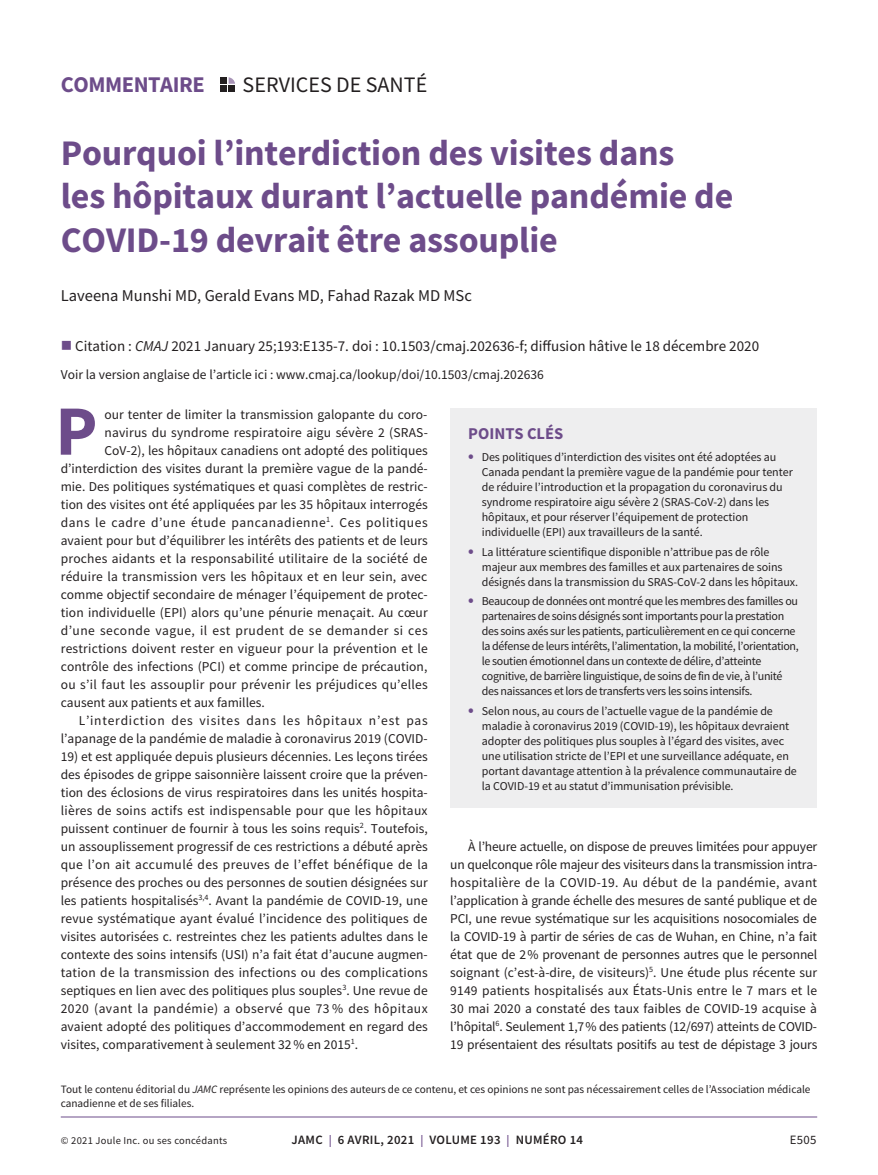
<style>
.page{position:relative;width:878px;height:1175px;background:#fff}
.page>*{position:absolute;margin:0;border:0;box-sizing:border-box;transform-origin:0 0}
.t1{font:700 70.65px "Source Sans Pro";color:#6d4c8a}
.t2{font:700 36px/43.2px "Source Sans Pro";letter-spacing:-.005em;color:#6d4c8a}
.t3{font:700 22.5px "Source Sans Pro";letter-spacing:-.02em;color:#6d4c8a}
.t4{font:22.05px "Source Sans Pro";color:#231f20}
.t5{font:16.5px "Source Sans Pro";color:#231f20}
.t6{font:700 16.5px "Source Sans Pro";color:#6d4c8a}
.t7{font:15px "Source Sans Pro";color:#231f20}
.t8{font:13.5px/18px "Source Sans Pro";color:#231f20;text-align:justify}
.t9{font:13.5px "Source Sans Pro";letter-spacing:.02em;color:#231f20}
.t10{font:13.5px "Source Sans Pro";letter-spacing:.04em;color:#231f20}
.t11{font:13.5px "Source Sans Pro";letter-spacing:.035em;color:#231f20}
.t12{font:13.5px "Source Sans Pro";letter-spacing:.055em;color:#231f20}
.t13{font:600 12.75px "Source Sans Pro";letter-spacing:.025em;color:#231f20}
.t14{font:12.75px "Source Sans Pro";color:#231f20}
.t15{font:12px/15px "Source Sans Pro";letter-spacing:-.005em;color:#231f20}
.t16{font:12px/15px "Source Sans Pro";letter-spacing:-.025em;color:#231f20}
.t17{font:11.25px/13.5px "Source Sans Pro";color:#231f20}
.t18{font:10.5px "Source Sans Pro";letter-spacing:.025em;color:#231f20}
.s1{color:#6d4c8a}
.s2{font-style:italic}
.s3{font-weight:700;font-size:16.5px;color:#6d4c8a}
.s4{font-size:12px;color:#6d4c8a}
</style>
<div class="page">
<hr style="left:61px;top:1116px;width:756px;height:1px;background:#6d4c8a">
<div style="left:220px;top:77px;width:7px;height:7px;background:#231f20"></div>
<div style="left:220px;top:85px;width:7px;height:7px;background:#231f20"></div>
<svg style="left:228px;top:77px;width:7px;height:7px"></svg>
<div style="left:228px;top:85px;width:7px;height:7px;background:#231f20"></div>
<div style="left:450px;top:408px;width:367px;height:399px;background:#eeeeef"></div>
<h3 class="t3" style="left:61px;top:69px;width:145px">COMMENTAIRE</h3>
<h3 class="t4" style="left:242px;top:70px;width:186px">SERVICES DE SANTÉ</h3>
<h2 class="t2" style="left:61px;top:131px;width:674px">Pourquoi l’interdiction des visites dans<br>les hôpitaux durant l’actuelle pandémie de<br>COVID‑19 devrait être assouplie</h2>
<p class="t5" style="left:61px;top:285px;width:412px">Laveena Munshi MD, Gerald Evans MD, Fahad Razak MD MSc</p>
<p class="t7" style="left:61px;top:336px;width:699px"><span class="s1">■</span> Citation : <span class="s2">CMAJ</span> 2021 January 25;193:E135-7. doi : 10.1503/cmaj.202636-f; diffusion hâtive le 18 décembre 2020</p>
<p class="t8" style="left:61px;top:365px;width:484px">Voir la version anglaise de l’article ici : www.cmaj.ca/lookup/doi/10.1503/cmaj.202636</p>
<h1 class="t1" style="left:55px;top:383px;width:44px">P</h1>
<p class="t8" style="left:104px;top:405px;width:324px">our tenter de limiter la transmission galopante du coro-</p>
<p class="t8" style="left:104px;top:423px;width:325px">navirus du syndrome respiratoire aigu sévère 2 (SRAS-</p>
<p class="t8" style="left:104px;top:441px;width:325px">CoV-2), les hôpitaux canadiens ont adopté des politiques</p>
<p class="t8" style="left:61px;top:459px;width:368px">d’interdiction des visites durant la première vague de la pandé-</p>
<p class="t8" style="left:61px;top:477px;width:368px">mie. Des politiques systématiques et quasi complètes de restric-</p>
<p class="t8" style="left:61px;top:495px;width:368px">tion des visites ont été appliquées par les 35 hôpitaux interrogés</p>
<p class="t10" style="left:61px;top:513px;width:368px">dans le cadre d’une étude pancanadienne<sup>1</sup>. Ces politiques</p>
<p class="t8" style="left:61px;top:531px;width:368px">avaient pour but d’équilibrer les intérêts des patients et de leurs</p>
<p class="t8" style="left:61px;top:549px;width:368px">proches aidants et la responsabilité utilitaire de la société de</p>
<p class="t8" style="left:61px;top:567px;width:368px">réduire la transmission vers les hôpitaux et en leur sein, avec</p>
<p class="t8" style="left:61px;top:585px;width:368px">comme objectif secondaire de ménager l’équipement de protec-</p>
<p class="t8" style="left:61px;top:603px;width:368px">tion individuelle (EPI) alors qu’une pénurie menaçait. Au cœur</p>
<p class="t11" style="left:61px;top:621px;width:368px">d’une seconde vague, il est prudent de se demander si ces</p>
<p class="t8" style="left:61px;top:639px;width:368px">restrictions doivent rester en vigueur pour la prévention et le</p>
<p class="t8" style="left:61px;top:657px;width:368px">contrôle des infections (PCI) et comme principe de précaution,</p>
<p class="t9" style="left:61px;top:675px;width:368px">ou s’il faut les assouplir pour prévenir les préjudices qu’elles</p>
<p class="t8" style="left:61px;top:693px;width:206px">causent aux patients et aux familles.</p>
<p class="t12" style="left:79px;top:711px;width:350px">L’interdiction des visites dans les hôpitaux n’est pas</p>
<p class="t8" style="left:61px;top:729px;width:368px">l’apanage de la pandémie de maladie à coronavirus 2019 (COVID-</p>
<p class="t8" style="left:61px;top:747px;width:368px">19) et est appliquée depuis plusieurs décennies. Les leçons tirées des épisodes de grippe saisonnière laissent croire que la préven&shy;tion des éclosions de virus respiratoires dans les unités hospita&shy;lières de soins actifs est indispensable pour que les hôpitaux puissent continuer de fournir à tous les soins requis<sup>2</sup>. Toutefois, un assouplissement progressif de ces restrictions a débuté après que l’on ait accumulé des preuves de l’effet bénéfique de la présence des proches ou des personnes de soutien désignées sur les patients hospitalisés<sup>3,4</sup>. Avant la pandémie de COVID-19, une revue systématique ayant évalué l’incidence des politiques de visites autorisées c. restreintes chez les patients adultes dans le contexte des soins intensifs (USI) n’a fait état d’aucune augmen&shy;tation de la transmission des infections ou des complications septiques en lien avec des politiques plus souples<sup>3</sup>. Une revue de 2020 (avant la pandémie) a observé que 73 % des hôpitaux avaient adopté des politiques d’accommodement en regard des visites, comparativement à seulement 32% en 2015<sup>1</sup>.</p>
<p class="t6" style="left:468px;top:422px;width:97px">POINTS CLÉS</p>
<p class="t15" style="left:482px;top:449px;width:312px;text-indent:-14px"><span class="s3">•</span> Des politiques d’interdiction des visites ont été adoptées au Canada pendant la première vague de la pandémie pour tenter de réduire l’introduction et la propagation du coronavirus du syndrome respiratoire aigu sévère 2 (SRAS-CoV-2) dans les hôpitaux, et pour réserver l’équipement de protection individuelle (EPI) aux travailleurs de la santé.</p>
<p class="t15" style="left:482px;top:544px;width:318px;text-indent:-14px"><span class="s3">•</span> La littérature scientifique disponible n’attribue pas de rôle majeur aux membres des familles et aux partenaires de soins désignés dans la transmission du SRAS-CoV-2 dans les hôpitaux.</p>
<p class="t16" style="left:482px;top:593px;width:318px;text-indent:-14px"><span class="s3">•</span> Beaucoup de données ont montré que les membres des familles ou partenaires de soins désignés sont importants pour la prestation des soins axés sur les patients, particulièrement en ce qui concerne la défense de leurs intérêts, l’alimentation, la mobilité, l’orientation, le soutien émotionnel dans un contexte de délire, d’atteinte cognitive, de barrière linguistique, de soins de fin de vie, à l’unité des naissances et lors de transferts vers les soins intensifs.</p>
<p class="t15" style="left:482px;top:703px;width:317px;text-indent:-14px"><span class="s3">•</span> Selon nous, au cours de l’actuelle vague de la pandémie de maladie à coronavirus 2019 (COVID-19), les hôpitaux devraient adopter des politiques plus souples à l’égard des visites, avec une utilisation stricte de l’EPI et une surveillance adéquate, en portant davantage attention à la prévalence communautaire de la COVID-19 et au statut d’immunisation prévisible.</p>
<p class="t8" style="left:450px;top:837px;width:368px;text-indent:18px">À l’heure actuelle, on dispose de preuves limitées pour appuyer un quelconque rôle majeur des visiteurs dans la transmission intra&shy;hospitalière de la COVID-19. Au début de la pandémie, avant l’application à grande échelle des mesures de santé publique et de PCI, une revue systématique sur les acquisitions nosocomiales de la COVID-19 à partir de séries de cas de Wuhan, en Chine, n’a fait état que de 2% provenant de personnes autres que le personnel soignant (c’est-à-dire, de visiteurs)<sup>5</sup>. Une étude plus récente sur 9149 patients hospitalisés aux États-Unis entre le 7 mars et le 30 mai 2020 a constaté des taux faibles de COVID-19 acquise à l’hôpital<sup>6</sup>. Seulement 1,7% des patients (12/697) atteints de COVID-19 présentaient des résultats positifs au test de dépistage 3 jours</p>
<p class="t17" style="left:61px;top:1082px;width:751px">Tout le contenu éditorial du <span class="s2">JAMC</span> représente les opinions des auteurs de ce contenu, et ces opinions ne sont pas nécessairement celles de l’Association médicale canadienne et de ses filiales.</p>
<p class="t18" style="left:61px;top:1134px;width:168px">© 2021 Joule Inc. ou ses concédants</p>
<p class="t13" style="left:291px;top:1131px;width:293px">JAMC <span class="s4">|</span> 6 AVRIL, 2021 <span class="s4">|</span> VOLUME 193 <span class="s4">|</span> NUMÉRO 14</p>
<p class="t14" style="left:789px;top:1132px;width:28px">E505</p>
</div>
